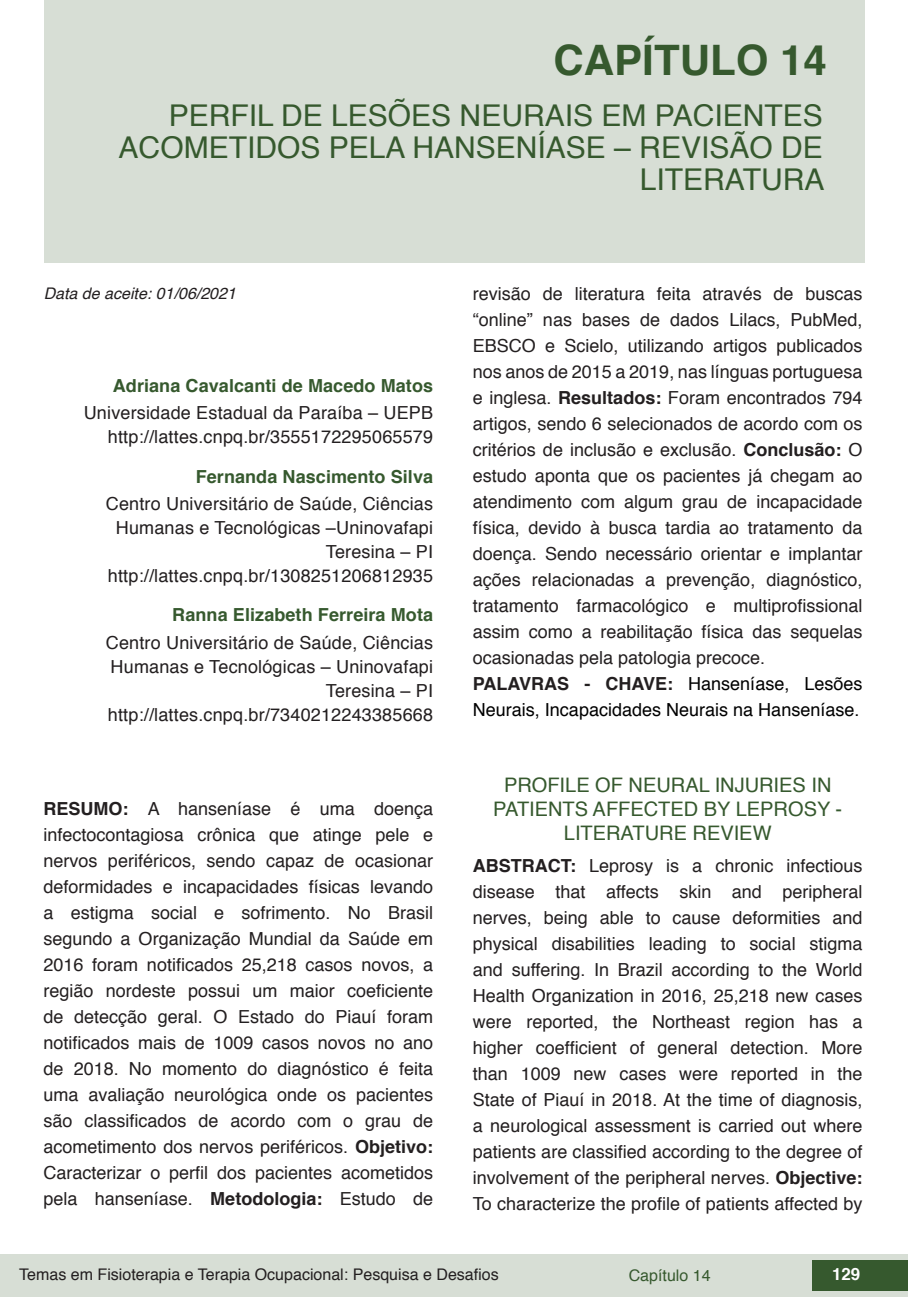
<style>
.page{position:relative;width:908px;height:1304px;background:#fff}
.page>*{position:absolute;margin:0;border:0;box-sizing:border-box;transform-origin:0 0}
.t1{font:700 42px "Helvetica";color:#36592e}
.t2{font:30px/32px "Helvetica";color:#36592e;text-align:right}
.t3{font:20px/24px "Helvetica";color:#36592e;text-align:center}
.t4{font:18px/26px "Helvetica";color:#231f20;text-align:right}
.t5{font:700 18px "Helvetica";letter-spacing:.005em;color:#36592e}
.t6{font:700 16.8px "Helvetica";color:#fff}
.t7{font:16px "Helvetica";color:#231f20}
.t8{font:italic 16px "Helvetica";color:#231f20}
.t9{font:16px "Helvetica";color:#36592e}
.s1{font-weight:700}
.s2{color:#000}
</style>
<div class="page">
<div style="left:0;top:1254px;width:906px;height:43px;background:#d7ded5"></div>
<div style="left:812px;top:1261px;width:95px;height:30px;background:#36592e"></div>
<div style="left:44px;top:0;width:819px;height:263px;background:#d7ded5"></div>
<h1 class="t1" style="left:553px;top:26px;width:275px">CAPÍTULO 14</h1>
<h2 class="t2" style="left:119px;top:101px;width:707px">PERFIL DE LESÕES NEURAIS EM PACIENTES<br>ACOMETIDOS PELA HANSENÍASE – REVISÃO DE<br>LITERATURA</h2>
<p class="t8" style="left:44px;top:280px;width:194px">Data de aceite: 01/06/2021</p>
<p class="t5" style="left:113px;top:371px;width:322px">Adriana Cavalcanti de Macedo Matos</p>
<p class="t4" style="left:84px;top:402px;width:351px;line-height:24px">Universidade Estadual da Paraíba – UEPB http://lattes.cnpq.br/3555172295065579</p>
<p class="t5" style="left:196px;top:462px;width:239px">Fernanda Nascimento Silva</p>
<p class="t4" style="left:106px;top:492px;width:328px;line-height:24px">Centro Universitário de Saúde, Ciências Humanas e Tecnológicas –Uninovafapi Teresina – PI http://lattes.cnpq.br/1308251206812935</p>
<p class="t5" style="left:172px;top:600px;width:262px">Ranna Elizabeth Ferreira Mota</p>
<p class="t4" style="left:106px;top:631px;width:328px;line-height:24px">Centro Universitário de Saúde, Ciências Humanas e Tecnológicas – Uninovafapi Teresina – PI http://lattes.cnpq.br/7340212243385668</p>
<p class="t4" style="left:43px;top:796px;width:391px;text-align:justify"><span class="s1">RESUMO:</span> A hanseníase é uma doença infectocontagiosa crônica que atinge pele e nervos periféricos, sendo capaz de ocasionar deformidades e incapacidades físicas levando a estigma social e sofrimento. No Brasil segundo a Organização Mundial da Saúde em 2016 foram notificados 25,218 casos novos, a região nordeste possui um maior coeficiente de detecção geral. O Estado do Piauí foram notificados mais de 1009 casos novos no ano de 2018. No momento do diagnóstico é feita uma avaliação neurológica onde os pacientes são classificados de acordo com o grau de acometimento dos nervos periféricos. <span class="s1">Objetivo:<br></span>Caracterizar o perfil dos pacientes acometidos pela hanseníase. <span class="s1">Metodologia:</span> Estudo de</p>
<p class="t4" style="left:472px;top:282px;width:391px;text-align:left">revisão de literatura feita através de buscas “online” nas bases de dados Lilacs, PubMed, EBSCO e Scielo, utilizando artigos publicados nos anos de 2015 a 2019, nas línguas portuguesa e inglesa. <span class="s1">Resultados:</span> Foram encontrados 794 artigos, sendo 6 selecionados de acordo com os critérios de inclusão e exclusão. <span class="s1">Conclusão:</span> O estudo aponta que os pacientes já chegam ao atendimento com algum grau de incapacidade física, devido à busca tardia ao tratamento da doença. Sendo necessário orientar e implantar ações relacionadas a prevenção, diagnóstico, tratamento farmacológico e multiprofissional assim como a reabilitação física das sequelas ocasionadas pela patologia precoce.<br><span class="s1">PALAVRAS - CHAVE:</span> <span class="s2">Hanseníase, Lesões Neurais, Incapacidades Neurais na Hanseníase.</span></p>
<p class="t3" style="left:493px;top:774px;width:350px">PROFILE OF NEURAL INJURIES IN<br>PATIENTS AFFECTED BY LEPROSY -<br>LITERATURE REVIEW</p>
<p class="t4" style="left:472px;top:853px;width:391px;text-align:justify"><span class="s1">ABSTRACT:</span> Leprosy is a chronic infectious disease that affects skin and peripheral nerves, being able to cause deformities and physical disabilities leading to social stigma and suffering. In Brazil according to the World Health Organization in 2016, 25,218 new cases were reported, the Northeast region has a higher coefficient of general detection. More than 1009 new cases were reported in the State of Piauí in 2018. At the time of diagnosis, a neurological assessment is carried out where patients are classified according to the degree of involvement of the peripheral nerves. <span class="s1">Objective:<br></span>To characterize the profile of patients affected by</p>
<p class="t7" style="left:19px;top:1262px;width:481px">Temas em Fisioterapia e Terapia Ocupacional: Pesquisa e Desafios</p>
<p class="t9" style="left:628px;top:1263px;width:83px">Capítulo 14</p>
<p class="t6" style="left:831px;top:1261px;width:30px">129</p>
</div>
